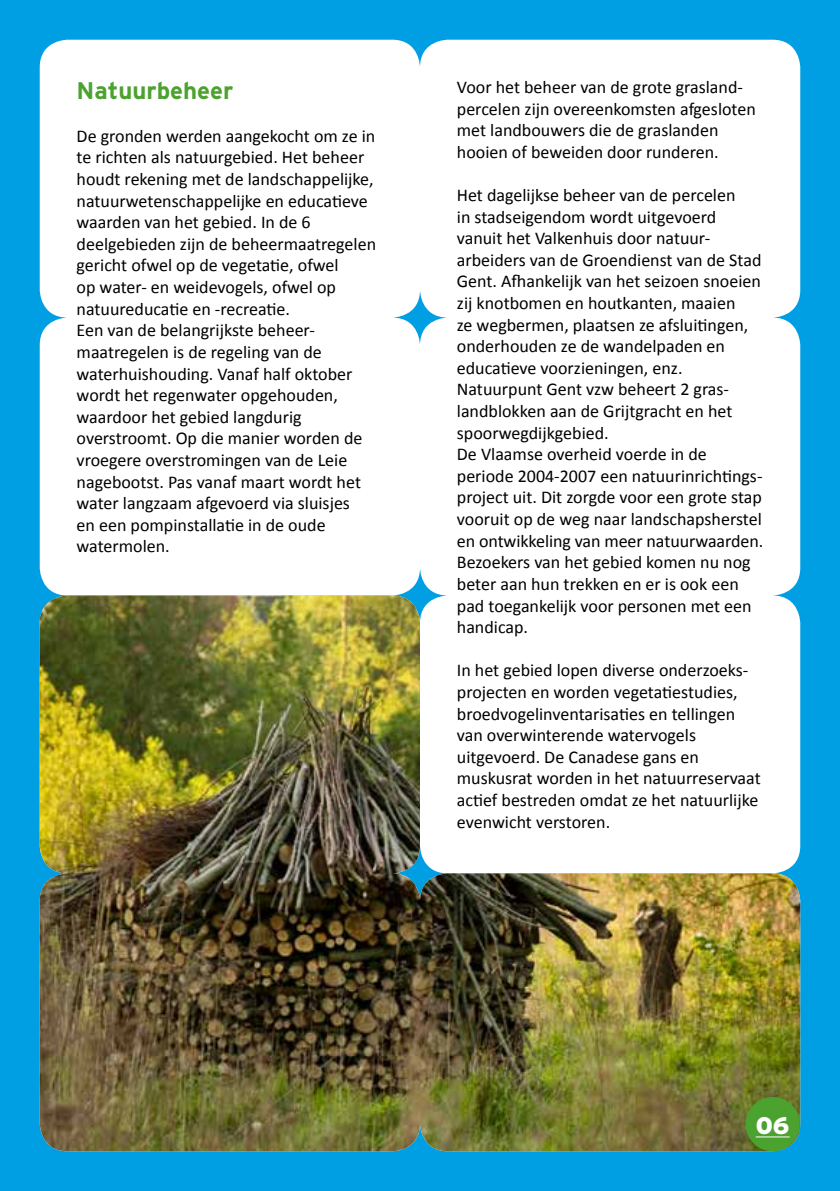
<style>
.page{position:relative;width:840px;height:1191px;background:#fff}
.page>*{position:absolute;margin:0;border:0;box-sizing:border-box;transform-origin:0 0}
.t1{font:700 24px "Interstate";color:#4ca22f}
.t2{font:900 24px "Interstate";color:#fff}
.t3{font:18px/21.6px "Calibri";color:#000}
</style>
<div class="page">
<div style="left:0;top:0;width:839px;height:1191px;background:#009fe3"></div>
<div style="left:40px;top:40px;width:380px;height:555px;background:#fff"></div>
<div style="left:420px;top:40px;width:379px;height:555px;background:#fff"></div>
<img style="left:40px;top:595px;width:759px;height:556px">
<div style="left:745px;top:1097px;width:54px;height:54px;background:#4ca22f;border-radius:50%"></div>
<hr style="left:755px;top:1136px;width:34px;height:1px;background:#fff">
<h1 class="t1" style="left:77px;top:76px;width:158px">Natuurbeheer</h1>
<p class="t3" style="left:77px;top:125px;width:301px">De gronden werden aangekocht om ze in te richten als natuurgebied. Het beheer houdt rekening met de landschappelijke, natuurwetenschappelijke en educatieve waarden van het gebied. In de 6 deelgebieden zijn de beheermaatregelen gericht ofwel op de vegetatie, ofwel<br>op water- en weidevogels, ofwel op natuureducatie en -recreatie.<br>Een van de belangrijkste beheer&shy;maatregelen is de regeling van de waterhuishouding. Vanaf half oktober wordt het regenwater opgehouden, waardoor het gebied langdurig overstroomt. Op die manier worden de vroegere overstromingen van de Leie nagebootst. Pas vanaf maart wordt het water langzaam afgevoerd via sluisjes<br>en een pompinstallatie in de oude watermolen.</p>
<p class="t3" style="left:456px;top:76px;width:300px">Voor het beheer van de grote grasland&shy;percelen zijn overeenkomsten afgesloten met landbouwers die de graslanden hooien of beweiden door runderen.</p>
<p class="t3" style="left:456px;top:184px;width:308px">Het dagelijkse beheer van de percelen<br>in stadseigendom wordt uitgevoerd vanuit het Valkenhuis door natuur&shy;arbeiders van de Groendienst van de Stad Gent. Afhankelijk van het seizoen snoeien zij knotbomen en houtkanten, maaien<br>ze wegbermen, plaatsen ze afsluitingen, onderhouden ze de wandelpaden en educatieve voorzieningen, enz.<br>Natuurpunt Gent vzw beheert 2 gras&shy;landblokken aan de Grijtgracht en het spoorwegdijkgebied.<br>De Vlaamse overheid voerde in de periode 2004-2007 een natuurinrichtings&shy;project uit. Dit zorgde voor een grote stap vooruit op de weg naar landschapsherstel en ontwikkeling van meer natuurwaarden.<br>Bezoekers van het gebied komen nu nog beter aan hun trekken en er is ook een pad toegankelijk voor personen met een handicap.</p>
<p class="t3" style="left:456px;top:659px;width:305px">In het gebied lopen diverse onderzoeks&shy;projecten en worden vegetatiestudies, broedvogelinventarisaties en tellingen van overwinterende watervogels uitgevoerd. De Canadese gans en muskusrat worden in het natuurreservaat actief bestreden omdat ze het natuurlijke evenwicht verstoren.</p>
<h1 class="t2" style="left:755px;top:1110px;width:35px">06</h1>
</div>
